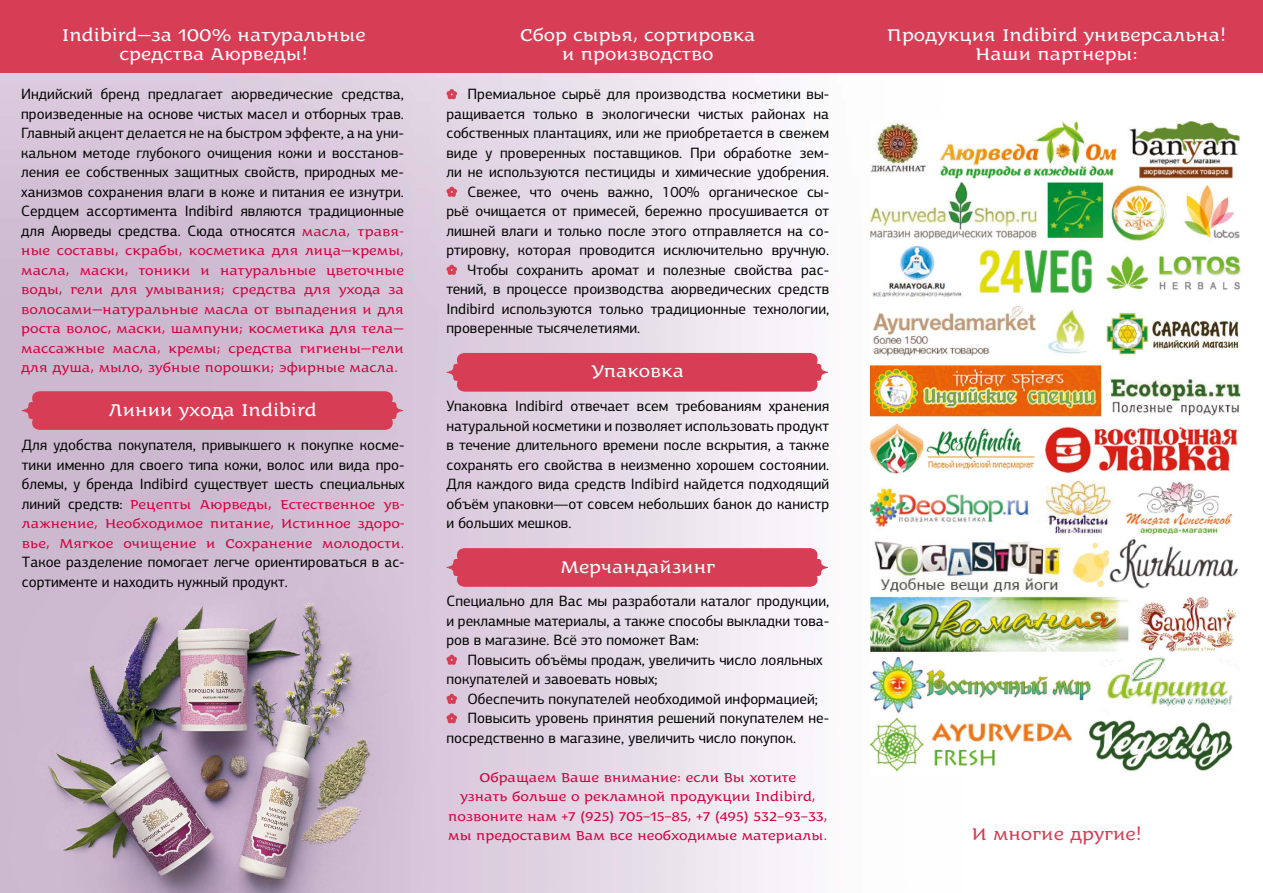
<style>
.page{position:relative;width:1263px;height:893px;background:#fff}
.page>*{position:absolute;margin:0;border:0;box-sizing:border-box;transform-origin:0 0}
.t1{font:600 18px/19.5px "Oksana Text";color:#fff;text-align:center}
.t2{font:600 18px "Oksana Text";color:#d73e55}
.t3{font:15px/19.5px "PF Centro Sans Pro";color:#000;text-align:justify}
.t4{font:600 13.5px/19.5px "Oksana Text";color:#d30240;text-align:justify}
.s1{font-family:"Oksana Text";font-weight:600;font-size:13.5px;color:#d30240}
.s2{font-family:"PF Centro Sans Pro";font-weight:400;font-size:15px;color:#000}
</style>
<div class="page">
<img style="left:0;top:72px;width:1263px;height:821px">
<div style="left:0;top:0;width:1263px;height:72px;background:#d73e55"></div>
<svg style="left:446px;top:265px;width:11px;height:10px"></svg>
<svg style="left:446px;top:655px;width:11px;height:10px"></svg>
<svg style="left:446px;top:694px;width:11px;height:10px"></svg>
<svg style="left:446px;top:713px;width:11px;height:11px"></svg>
<svg style="left:446px;top:187px;width:11px;height:10px"></svg>
<svg style="left:446px;top:89px;width:11px;height:11px"></svg>
<img style="left:871px;top:122px;width:380px;height:654px">
<svg style="left:22px;top:391px;width:381px;height:39px"></svg>
<svg style="left:446px;top:353px;width:382px;height:39px"></svg>
<svg style="left:446px;top:548px;width:382px;height:39px"></svg>
<p class="t1" style="left:62px;top:24px;width:305px">Indibird—за 100% натуральные средства Аюрведы!</p>
<p class="t1" style="left:520px;top:24px;width:237px">Cбор сырья, сортировка и производство</p>
<p class="t1" style="left:887px;top:24px;width:340px">Продукция Indibird универсальна!<br>Наши партнеры:</p>
<p class="t3" style="left:21px;top:84px;width:384px">Индийский бренд предлагает аюрведические средства, произведенные на основе чистых масел и отборных трав.<br>Главный акцент делается не на быстром эффекте, а на уни&shy;кальном методе глубокого очищения кожи и восстанов&shy;ления ее собственных защитных свойств, природных ме&shy;ханизмов сохранения влаги в коже и питания ее изнутри.<br>Сердцем ассортимента Indibird являются традиционные для Аюрведы средства. Сюда относятся <span class="s1">масла, травя-</span></p>
<p class="t4" style="left:21px;top:241px;width:384px">ные составы, скрабы, косметика для лица—кремы, масла, маски, тоники и натуральные цветочные воды, гели для умывания; средства для ухода за волосами—натуральные масла от выпадения и для роста волос, маски, шампуни; косметика для тела— массажные масла, кремы; средства гигиены—гели для душа, мыло, зубные порошки; эфирные масла.</p>
<p class="t1" style="left:108px;top:399px;width:210px">Линии ухода Indibird</p>
<p class="t3" style="left:22px;top:435px;width:384px">Для удобства покупателя, привыкшего к покупке косме&shy;тики именно для своего типа кожи, волос или вида про&shy;блемы, у бренда Indibird существует шесть специальных</p>
<p class="t4" style="left:22px;top:494px;width:384px"><span class="s2">линий средств:</span> Рецепты Аюрведы, Естественное ув&shy;лажнение, Необходимое питание, Истинное здоро&shy;вье, Мягкое очищение и Сохранение молодости.</p>
<p class="t3" style="left:22px;top:552px;width:384px">Такое разделение помогает легче ориентироваться в ас&shy;сортименте и находить нужный продукт.</p>
<p class="t3" style="left:467px;top:84px;width:363px">Премиальное сырьё для производства косметики вы-</p>
<p class="t3" style="left:446px;top:104px;width:384px">ращивается только в экологически чистых районах на</p>
<p class="t3" style="left:446px;top:123px;width:384px">собственных плантациях, или же приобретается в свежем</p>
<p class="t3" style="left:446px;top:143px;width:384px">виде у проверенных поставщиков. При обработке зем-</p>
<p class="t3" style="left:446px;top:162px;width:384px">ли не используются пестициды и химические удобрения.</p>
<p class="t3" style="left:467px;top:182px;width:363px">Свежее, что очень важно, 100% органическое сы-</p>
<p class="t3" style="left:446px;top:201px;width:384px">рьё очищается от примесей, бережно просушивается от</p>
<p class="t3" style="left:446px;top:221px;width:384px">лишней влаги и только после этого отправляется на со-</p>
<p class="t3" style="left:446px;top:240px;width:384px">ртировку, которая проводится исключительно вручную.</p>
<p class="t3" style="left:467px;top:260px;width:363px">Чтобы сохранить аромат и полезные свойства рас-</p>
<p class="t3" style="left:446px;top:279px;width:384px">тений, в процессе производства аюрведических средств</p>
<p class="t3" style="left:446px;top:299px;width:384px">Indibird используются только традиционные технологии,</p>
<p class="t3" style="left:446px;top:318px;width:195px">проверенные тысячелетиями.</p>
<p class="t1" style="left:592px;top:361px;width:94px">Упаковка</p>
<p class="t3" style="left:446px;top:396px;width:384px">Упаковка Indibird отвечает всем требованиям хранения натуральной косметики и позволяет использовать продукт в течение длительного времени после вскрытия, а также сохранять его свойства в неизменно хорошем состоянии.<br>Для каждого вида средств Indibird найдется подходящий объём упаковки—от совсем небольших банок до канистр и больших мешков.</p>
<p class="t1" style="left:560px;top:557px;width:156px">Мерчандайзинг</p>
<p class="t3" style="left:446px;top:591px;width:384px">Специально для Вас мы разработали каталог продукции, и рекламные материалы, а также способы выкладки това&shy;ров в магазине. Всё это поможет Вам:</p>
<p class="t3" style="left:446px;top:650px;width:378px;text-indent:21px">Повысить объёмы продаж, увеличить число лояльных покупателей и завоевать новых;</p>
<p class="t3" style="left:467px;top:689px;width:352px">Обеспечить покупателей необходимой информацией;</p>
<p class="t3" style="left:467px;top:708px;width:363px">Повысить уровень принятия решений покупателем не-</p>
<p class="t3" style="left:446px;top:728px;width:351px">посредственно в магазине, увеличить число покупок.</p>
<p class="t4" style="left:448px;top:767px;width:381px;text-align:center">Обращаем Ваше внимание: если Вы хотите<br>узнать больше о рекламной продукции Indibird, позвоните нам +7 (925) 705–15–85, +7 (495) 532–93–33, мы предоставим Вам все необходимые материалы.</p>
<p class="t2" style="left:972px;top:822px;width:172px">И многие другие!</p>
</div>
